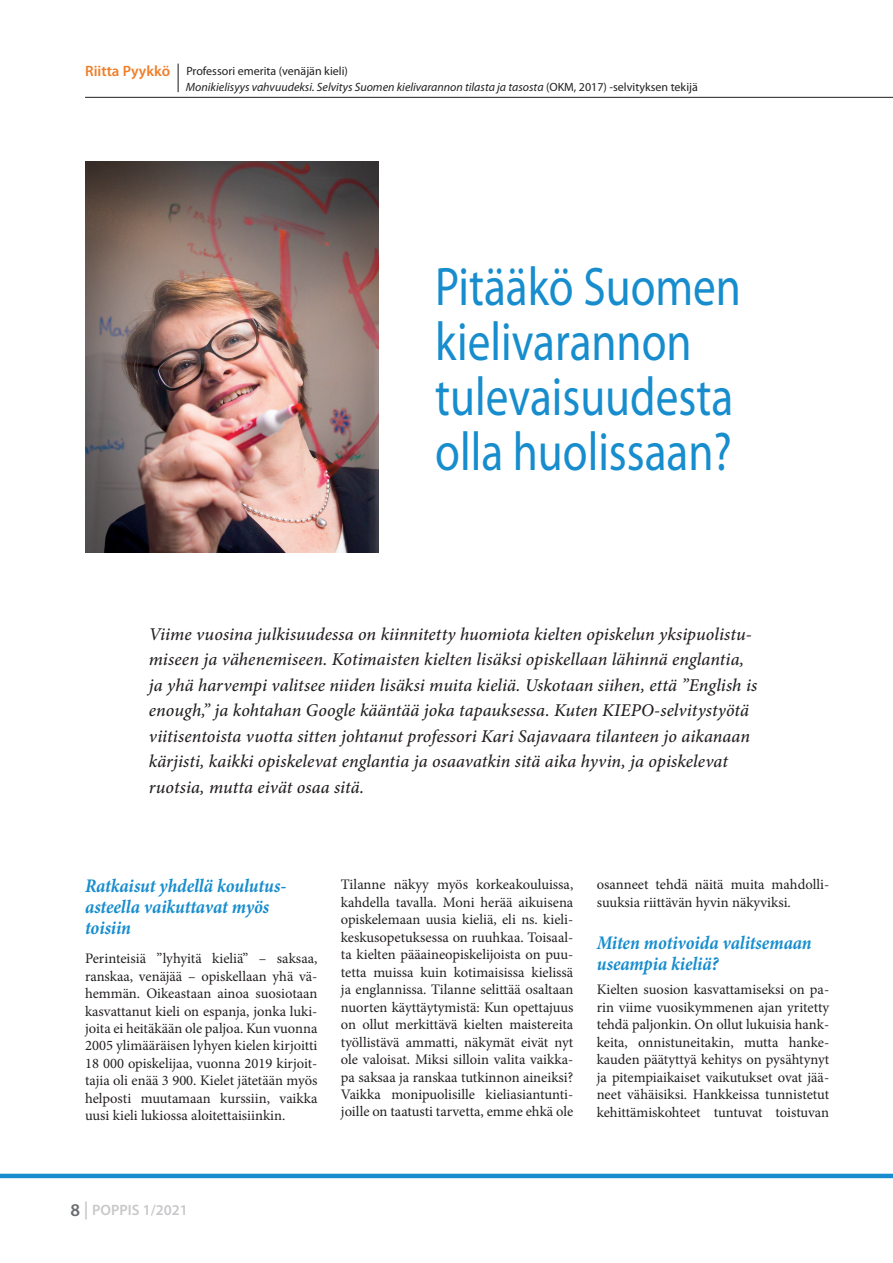
<style>
.page{position:relative;width:893px;height:1263px;background:#fff}
.page>*{position:absolute;margin:0;border:0;box-sizing:border-box;transform-origin:0 0}
._00-ingress_grå_swe{font:54.6px/54.9px "Myriad Pro";color:#178dce;scale:.83 1}
._02-15_Sannis_interv{font:italic 700 19.2px/21px "Minion Pro";letter-spacing:-.005em;color:#178dce;scale:.93 1}
._00-bröd_utin_fi{font:italic 500 18px/25.5px "Minion Pro";color:#231f20}
.t1{font:600 15px "Myriad Pro";color:#c7c8ca}
._00-bröd_utin_fi-2{font:14.55px/17.4px "Minion Pro";color:#231f20;text-align:justify}
.kirjoittaja{font:italic 12px "Myriad Pro";color:#231f20}
.kirjoittaja-2{font:12px "Myriad Pro";color:#231f20}
.s1{font-weight:600;font-size:15px;color:#f07e28}
.s2{font-size:28.5px}
.s3{font-style:normal}
.s4{font-size:18px;color:#6c6d70}
.s5{font-size:18px}
</style>
<div class="page">
<img style="left:85px;top:162px;width:293px;height:391px">
<hr style="left:0;top:1174px;width:893px;height:4px;background:#178dce">
<hr style="left:85px;top:97px;width:808px;height:1px;background:#231f20">
<p class="kirjoittaja-2" style="left:85px;top:64px;width:264px"><span class="s1">Riitta Pyykkö</span> <span class="s2">|</span> Professori emerita (venäjän kieli)</p>
<p class="kirjoittaja" style="left:186px;top:80px;width:514px">Monikielisyys vahvuudeksi. Selvitys Suomen kielivarannon tilasta ja tasosta <span class="s3">(OKM, 2017) -selvityksen tekijä</span></p>
<p class="_00-ingress_grå_swe" style="left:435px;top:260px;width:370px">Pitääkö Suomen kielivarannon tulevaisuudesta olla huolissaan?</p>
<p class="_00-bröd_utin_fi" style="left:149px;top:621px;width:610px">Viime vuosina julkisuudessa on kiinnitetty huomiota kielten opiskelun yksipuolistu&shy;miseen ja vähenemiseen. Kotimaisten kielten lisäksi opiskellaan lähinnä englantia, ja yhä harvempi valitsee niiden lisäksi muita kieliä. Uskotaan siihen, että ”English is enough,” ja kohtahan Google kääntää joka tapauksessa. Kuten KIEPO-selvitystyötä viitisentoista vuotta sitten johtanut professori Kari Sajavaara tilanteen jo aikanaan kärjisti, kaikki opiskelevat englantia ja osaavatkin sitä aika hyvin, ja opiskelevat ruotsia, mutta eivät osaa sitä.</p>
<p class="_02-15_Sannis_interv" style="left:85px;top:875px;width:218px">Ratkaisut yhdellä koulutus&shy;asteella vaikuttavat myös toisiin</p>
<p class="_00-bröd_utin_fi-2" style="left:85px;top:950px;width:234px">Perinteisiä ”lyhyitä kieliä” – saksaa, ranskaa, venäjää – opiskellaan yhä vä&shy;hemmän. Oikeastaan ainoa suosiotaan kasvattanut kieli on espanja, jonka luki&shy;joita ei heitäkään ole paljoa. Kun vuonna 2005 ylimääräisen lyhyen kielen kirjoitti 18 000 opiskelijaa, vuonna 2019 kirjoit&shy;tajia oli enää 3 900. Kielet jätetään myös helposti muutamaan kurssiin, vaikka uusi kieli lukiossa aloitettaisiinkin.</p>
<p class="_00-bröd_utin_fi-2" style="left:341px;top:876px;width:234px">Tilanne näkyy myös korkeakouluissa, kahdella tavalla. Moni herää aikuisena opiskelemaan uusia kieliä, eli ns. kieli&shy;keskusopetuksessa on ruuhkaa. Toisaal&shy;ta kielten pääaineopiskelijoista on puu&shy;tetta muissa kuin kotimaisissa kielissä ja englannissa. Tilanne selittää osaltaan nuorten käyttäytymistä: Kun opettajuus on ollut merkittävä kielten maistereita työllistävä ammatti, näkymät eivät nyt ole valoisat. Miksi silloin valita vaikka&shy;pa saksaa ja ranskaa tutkinnon aineiksi?<br>Vaikka monipuolisille kieliasiantunti&shy;joille on taatusti tarvetta, emme ehkä ole</p>
<p class="_00-bröd_utin_fi-2" style="left:597px;top:876px;width:234px">osanneet tehdä näitä muita mahdolli&shy;suuksia riittävän hyvin näkyviksi.</p>
<p class="_02-15_Sannis_interv" style="left:597px;top:932px;width:233px">Miten motivoida valitsemaan useampia kieliä?</p>
<p class="_00-bröd_utin_fi-2" style="left:597px;top:981px;width:234px">Kielten suosion kasvattamiseksi on pa&shy;rin viime vuosikymmenen ajan yritetty tehdä paljonkin. On ollut lukuisia hank&shy;keita, onnistuneitakin, mutta hanke&shy;kauden päätyttyä kehitys on pysähtynyt ja pitempiaikaiset vaikutukset ovat jää&shy;neet vähäisiksi. Hankkeissa tunnistetut kehittämiskohteet tuntuvat toistuvan</p>
<p class="t1" style="left:71px;top:1202px;width:119px"><span class="s4">8</span> <span class="s5">|</span> POPPIS 1/2021</p>
</div>
